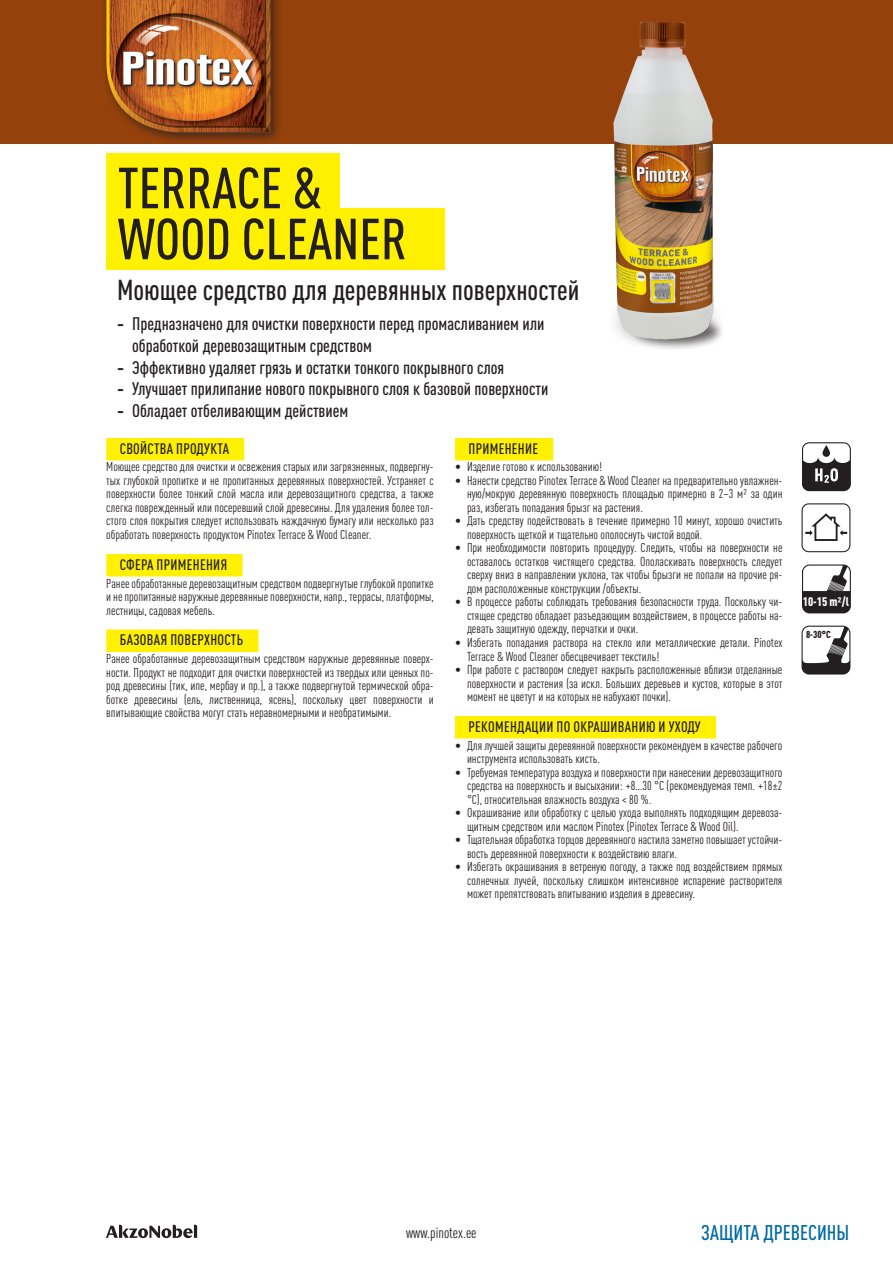
<style>
.page{position:relative;width:893px;height:1263px;background:#fff}
.page>*{position:absolute;margin:0;border:0;box-sizing:border-box;transform-origin:0 0}
.TOOTE_NIMI{font:500 57px/51px "DIN Cond";color:#231f20}
.MIS_ON{font:500 condensed 28.5px "DIN Pro";color:#231f20}
.t1{font:500 condensed 21px "DIN Pro";color:#006ba3}
.t2{font:500 condensed 18px/21.6px "DIN Pro";color:#231f20}
.TEKST_EE_terrace_cle{font:500 condensed 15px "DIN Pro";letter-spacing:.02em;color:#231f20}
.t3{font:condensed 15px "DIN Pro";color:#231f20}
.TEKST_EE_BULLETITA{font:condensed 12.75px/13.5px "DIN Pro";color:#231f20;text-align:justify}
.UA_TEKST{font:900 condensed 12.3px "DIN Pro";color:#fff}
.UA_TEKST-2{font:900 condensed 10.05px "DIN Pro";color:#231f20}
.s1{font-family:"Helvetica Neue LT Pro";font-stretch:normal}
</style>
<div class="page">
<svg style="left:106px;top:1225px;width:91px;height:13px"></svg>
<div style="left:0;top:0;width:893px;height:144px;background:#94410c"></div>
<div style="left:100px;top:0;width:182px;height:144px;background:#231f20;opacity:.75"></div>
<svg style="left:802px;top:564px;width:49px;height:49px"></svg>
<div style="left:106px;top:438px;width:138px;height:22px;background:#fff101"></div>
<div style="left:106px;top:554px;width:136px;height:22px;background:#fff101"></div>
<div style="left:106px;top:629px;width:152px;height:23px;background:#fff101"></div>
<div style="left:455px;top:438px;width:98px;height:22px;background:#fff101"></div>
<div style="left:455px;top:716px;width:261px;height:22px;background:#fff101"></div>
<svg style="left:801px;top:626px;width:49px;height:48px"></svg>
<svg style="left:801px;top:503px;width:49px;height:49px"></svg>
<svg style="left:802px;top:442px;width:49px;height:49px"></svg>
<div style="left:607px;top:291px;width:118px;height:61px;background:#231f20;opacity:.64"></div>
<img style="left:607px;top:21px;width:118px;height:321px">
<div style="left:106px;top:153px;width:234px;height:69px;background:#fff101"></div>
<div style="left:106px;top:208px;width:338px;height:62px;background:#fff101"></div>
<p class="TOOTE_NIMI" style="left:118px;top:161px;width:291px">TERRACE &amp;<br>WOOD CLEANER</p>
<p class="MIS_ON" style="left:117px;top:269px;width:464px">Моющее средство для деревянных поверхностей</p>
<p class="t2" style="left:132px;top:312px;width:414px;text-indent:-15px"><span class="s1">-</span> Предназначено для очистки поверхности перед промасливанием или обработкой деревозащитным средством</p>
<p class="t2" style="left:117px;top:355px;width:389px"><span class="s1">-</span> Эффективно удаляет грязь и остатки тонкого покрывного слоя</p>
<p class="t2" style="left:117px;top:376px;width:433px"><span class="s1">-</span> Улучшает прилипание нового покрывного слоя к базовой поверхности</p>
<p class="t2" style="left:117px;top:398px;width:233px"><span class="s1">-</span> Обладает отбеливающим действием</p>
<p class="TEKST_EE_terrace_cle" style="left:120px;top:437px;width:111px">СВОЙСТВА ПРОДУКТА</p>
<p class="TEKST_EE_BULLETITA" style="left:106px;top:459px;width:329px">Моющее средство для очистки и освежения старых или загрязненных, подвергну&shy;тых глубокой пропитке и не пропитанных деревянных поверхностей. Устраняет с поверхности более тонкий слой масла или деревозащитного средства, а также слегка поврежденный или посеревший слой древесины. Для удаления более тол&shy;стого слоя покрытия следует использовать наждачную бумагу или несколько раз обработать поверхность продуктом Pinotex Terrace &amp; Wood Cleaner.</p>
<p class="TEKST_EE_terrace_cle" style="left:120px;top:553px;width:109px">СФЕРА ПРИМЕНЕНИЯ</p>
<p class="TEKST_EE_BULLETITA" style="left:106px;top:575px;width:329px">Ранее обработанные деревозащитным средством подвергнутые глубокой пропитке и не пропитанные наружные деревянные поверхности, напр., террасы, платформы, лестницы, садовая мебель.</p>
<p class="TEKST_EE_terrace_cle" style="left:120px;top:629px;width:125px">БАЗОВАЯ ПОВЕРХНОСТЬ</p>
<p class="TEKST_EE_BULLETITA" style="left:106px;top:651px;width:329px">Ранее обработанные деревозащитным средством наружные деревянные поверх&shy;ности. Продукт не подходит для очистки поверхностей из твердых или ценных по&shy;род древесины (тик, ипе, мербау и пр.), а также подвергнутой термической обра&shy;ботке древесины (ель, лиственница, ясень), поскольку цвет поверхности и впитывающие свойства могут стать неравномерными и необратимыми.</p>
<p class="TEKST_EE_terrace_cle" style="left:468px;top:437px;width:71px">ПРИМЕНЕНИЕ</p>
<p class="TEKST_EE_BULLETITA" style="left:455px;top:459px;width:148px">• Изделие готово к использованию!</p>
<p class="TEKST_EE_BULLETITA" style="left:467px;top:473px;width:317px;text-indent:-12px">• Нанести средство Pinotex Terrace &amp; Wood Cleaner на предварительно увлажнен&shy;ную/мокрую деревянную поверхность площадью примерно в 2–3 м² за один раз, избегать попадания брызг на растения.</p>
<p class="TEKST_EE_BULLETITA" style="left:467px;top:513px;width:317px;text-indent:-12px">• Дать средству подействовать в течение примерно 10 минут, хорошо очистить поверхность щеткой и тщательно ополоснуть чистой водой.</p>
<p class="TEKST_EE_BULLETITA" style="left:467px;top:540px;width:317px;text-indent:-12px">• При необходимости повторить процедуру. Следить, чтобы на поверхности не оставалось остатков чистящего средства. Ополаскивать поверхность следует сверху вниз в направлении уклона, так чтобы брызги не попали на прочие ря&shy;дом расположенные конструкции /объекты.</p>
<p class="TEKST_EE_BULLETITA" style="left:467px;top:594px;width:317px;text-indent:-12px">• В процессе работы соблюдать требования безопасности труда. Поскольку чи&shy;стящее средство обладает разъедающим воздействием, в процессе работы на&shy;девать защитную одежду, перчатки и очки.</p>
<p class="TEKST_EE_BULLETITA" style="left:467px;top:635px;width:317px;text-indent:-12px">• Избегать попадания раствора на стекло или металлические детали. Pinotex<br>Terrace &amp; Wood Cleaner обесцвечивает текстиль!</p>
<p class="TEKST_EE_BULLETITA" style="left:467px;top:662px;width:317px;text-indent:-12px">• При работе с раствором следует накрыть расположенные вблизи отделанные поверхности и растения (за искл. Больших деревьев и кустов, которые в этот момент не цветут и на которых не набухают почки).</p>
<p class="TEKST_EE_terrace_cle" style="left:468px;top:715px;width:234px">РЕКОМЕНДАЦИИ ПО ОКРАШИВАНИЮ И УХОДУ</p>
<p class="TEKST_EE_BULLETITA" style="left:467px;top:737px;width:317px;text-indent:-12px">• Для лучшей защиты деревянной поверхности рекомендуем в качестве рабочего инструмента использовать кисть.</p>
<p class="TEKST_EE_BULLETITA" style="left:467px;top:764px;width:317px;text-indent:-12px">• Требуемая температура воздуха и поверхности при нанесении деревозащитного средства на поверхность и высыхании: +8…30 °C (рекомендуемая темп. +18±2 °C), относительная влажность воздуха &lt; 80 %.</p>
<p class="TEKST_EE_BULLETITA" style="left:467px;top:805px;width:317px;text-indent:-12px">• Окрашивание или обработку с целью ухода выполнять подходящим деревоза&shy;щитным средством или маслом Pinotex (Pinotex Terrace &amp; Wood Oil).</p>
<p class="TEKST_EE_BULLETITA" style="left:467px;top:832px;width:317px;text-indent:-12px">• Тщательная обработка торцов деревянного настила заметно повышает устойчи&shy;вость деревянной поверхности к воздействию влаги.</p>
<p class="TEKST_EE_BULLETITA" style="left:467px;top:859px;width:317px;text-indent:-12px">• Избегать окрашивания в ветреную погоду, а также под воздействием прямых солнечных лучей, поскольку слишком интенсивное испарение растворителя может препятствовать впитыванию изделия в древесину.</p>
<p class="UA_TEKST" style="left:803px;top:592px;width:48px">10-15 m²/l</p>
<p class="UA_TEKST-2" style="left:806px;top:627px;width:26px">8-30°C</p>
<p class="t3" style="left:406px;top:1222px;width:72px">www.pinotex.ee</p>
<h3 class="t1" style="left:701px;top:1216px;width:150px">ЗАЩИТА ДРЕВЕСИНЫ</h3>
</div>
